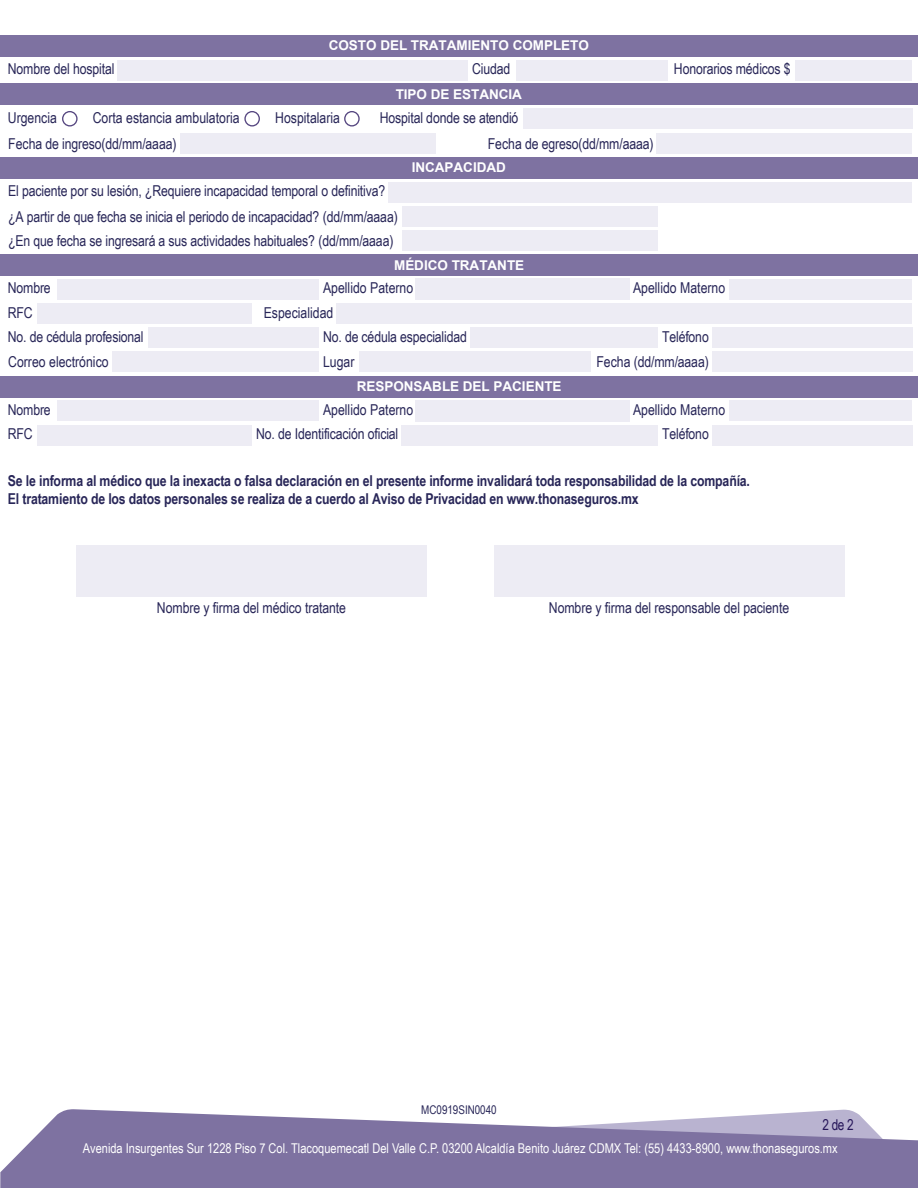
<style>
.page{position:relative;width:918px;height:1188px;background:#fff}
.page>*{position:absolute;margin:0;border:0;box-sizing:border-box;transform-origin:0 0}
.t1{font:15px/25.7px "Arial Narrow";letter-spacing:-.01em;color:#282658}
.t2{font:700 15px/18px "Arial Narrow";letter-spacing:-.01em;color:#282658}
.t3{font:15px "Arial Narrow";color:#27175a;scale:.96 1}
.t4{font:13.5px "Arial Narrow";color:#fff}
.t5{font:700 13.5px "Arial";color:#fff}
.t6{font:12px "Arial Narrow";color:#282658}
</style>
<div class="page">
<div style="left:76px;top:546px;width:351px;height:51px;background:#edecf4"></div>
<div style="left:494px;top:546px;width:350px;height:51px;background:#edecf4"></div>
<svg style="left:0;top:1109px;width:918px;height:79px;background:#958bb2"></svg>
<div style="left:0;top:35px;width:918px;height:21px;background:#7e72a1"></div>
<div style="left:0;top:84px;width:918px;height:21px;background:#7e72a1"></div>
<div style="left:117px;top:60px;width:351px;height:20px;background:#edecf4"></div>
<div style="left:523px;top:108px;width:389px;height:21px;background:#edecf4"></div>
<div style="left:516px;top:60px;width:152px;height:20px;background:#edecf4"></div>
<div style="left:795px;top:60px;width:117px;height:20px;background:#edecf4"></div>
<div style="left:62px;top:111px;width:16px;height:16px;border:1px solid #554680;border-radius:50%"></div>
<div style="left:244px;top:111px;width:16px;height:16px;border:1px solid #554680;border-radius:50%"></div>
<div style="left:344px;top:111px;width:16px;height:16px;border:1px solid #554680;border-radius:50%"></div>
<div style="left:0;top:254px;width:918px;height:22px;background:#7e72a1"></div>
<div style="left:657px;top:133px;width:255px;height:20px;background:#edecf4"></div>
<div style="left:180px;top:133px;width:256px;height:20px;background:#edecf4"></div>
<div style="left:113px;top:352px;width:206px;height:20px;background:#edecf4"></div>
<div style="left:359px;top:352px;width:231px;height:20px;background:#edecf4"></div>
<div style="left:712px;top:352px;width:200px;height:20px;background:#edecf4"></div>
<div style="left:0;top:157px;width:918px;height:21px;background:#7e72a1"></div>
<div style="left:389px;top:182px;width:523px;height:20px;background:#edecf4"></div>
<div style="left:402px;top:206px;width:255px;height:21px;background:#edecf4"></div>
<div style="left:402px;top:230px;width:255px;height:21px;background:#edecf4"></div>
<div style="left:336px;top:303px;width:576px;height:21px;background:#edecf4"></div>
<div style="left:37px;top:303px;width:215px;height:21px;background:#edecf4"></div>
<div style="left:149px;top:327px;width:170px;height:21px;background:#edecf4"></div>
<div style="left:470px;top:327px;width:188px;height:21px;background:#edecf4"></div>
<div style="left:712px;top:327px;width:200px;height:21px;background:#edecf4"></div>
<div style="left:415px;top:279px;width:215px;height:21px;background:#edecf4"></div>
<div style="left:730px;top:279px;width:182px;height:21px;background:#edecf4"></div>
<div style="left:57px;top:279px;width:262px;height:21px;background:#edecf4"></div>
<div style="left:0;top:376px;width:918px;height:21px;background:#7e72a1"></div>
<div style="left:402px;top:425px;width:256px;height:20px;background:#edecf4"></div>
<div style="left:37px;top:425px;width:215px;height:20px;background:#edecf4"></div>
<div style="left:712px;top:425px;width:200px;height:20px;background:#edecf4"></div>
<div style="left:415px;top:400px;width:215px;height:21px;background:#edecf4"></div>
<div style="left:730px;top:400px;width:182px;height:21px;background:#edecf4"></div>
<div style="left:57px;top:400px;width:262px;height:21px;background:#edecf4"></div>
<p class="t1" style="left:8px;top:55px;width:108px">Nombre del hospital</p>
<p class="t5" style="left:329px;top:37px;width:262px">COSTO DEL TRATAMIENTO COMPLETO</p>
<p class="t5" style="left:396px;top:85px;width:128px">TIPO DE ESTANCIA</p>
<p class="t1" style="left:472px;top:55px;width:40px">Ciudad</p>
<p class="t1" style="left:674px;top:55px;width:118px">Honorarios médicos $</p>
<p class="t1" style="left:8px;top:105px;width:51px">Urgencia</p>
<p class="t1" style="left:93px;top:105px;width:148px">Corta estancia ambulatoria</p>
<p class="t1" style="left:275px;top:105px;width:66px">Hospitalaria</p>
<p class="t1" style="left:8px;top:130px;width:170px">Fecha de ingreso(dd/mm/aaaa)</p>
<p class="t1" style="left:380px;top:104px;width:140px">Hospital donde se atendió</p>
<p class="t1" style="left:488px;top:130px;width:167px">Fecha de egreso(dd/mm/aaaa)</p>
<p class="t5" style="left:412px;top:159px;width:96px">INCAPACIDAD</p>
<p class="t1" style="left:8px;top:178px;width:391px">El paciente por su lesión, ¿Requiere incapacidad temporal o definitiva? ¿A partir de que fecha se inicia el periodo de incapacidad? (dd/mm/aaaa)</p>
<p class="t1" style="left:8px;top:227px;width:387px">¿En que fecha se ingresará a sus actividades habituales? (dd/mm/aaaa)</p>
<p class="t5" style="left:394px;top:256px;width:132px">MÉDICO TRATANTE</p>
<p class="t1" style="left:8px;top:275px;width:44px">Nombre</p>
<p class="t1" style="left:323px;top:275px;width:92px">Apellido Paterno</p>
<p class="t1" style="left:633px;top:275px;width:94px">Apellido Materno</p>
<p class="t1" style="left:8px;top:299px;width:26px">RFC</p>
<p class="t1" style="left:264px;top:299px;width:71px">Especialidad</p>
<p class="t1" style="left:8px;top:323px;width:137px">No. de cédula profesional</p>
<p class="t1" style="left:323px;top:323px;width:145px">No. de cédula especialidad</p>
<p class="t1" style="left:662px;top:323px;width:48px">Teléfono</p>
<p class="t1" style="left:8px;top:349px;width:102px">Correo electrónico</p>
<p class="t1" style="left:323px;top:349px;width:33px">Lugar</p>
<p class="t1" style="left:596px;top:349px;width:114px">Fecha (dd/mm/aaaa)</p>
<p class="t5" style="left:357px;top:378px;width:206px">RESPONSABLE DEL PACIENTE</p>
<p class="t1" style="left:8px;top:396px;width:44px">Nombre</p>
<p class="t1" style="left:323px;top:396px;width:92px">Apellido Paterno</p>
<p class="t1" style="left:633px;top:396px;width:94px">Apellido Materno</p>
<p class="t1" style="left:8px;top:421px;width:26px">RFC</p>
<p class="t1" style="left:256px;top:421px;width:144px">No. de Identificación oficial</p>
<p class="t1" style="left:662px;top:421px;width:48px">Teléfono</p>
<p class="t2" style="left:8px;top:471px;width:744px">Se le informa al médico que la inexacta o falsa declaración en el presente informe invalidará toda responsabilidad de la compañía.<br>El tratamiento de los datos personales se realiza de a cuerdo al Aviso de Privacidad en www.thonaseguros.mx</p>
<p class="t1" style="left:157px;top:594px;width:191px">Nombre y firma del médico tratante</p>
<p class="t1" style="left:549px;top:594px;width:242px">Nombre y firma del responsable del paciente</p>
<p class="t6" style="left:421px;top:1100px;width:77px">MC0919SIN0040</p>
<p class="t3" style="left:823px;top:1114px;width:34px">2 de 2</p>
<p class="t4" style="left:83px;top:1139px;width:756px">Avenida Insurgentes Sur 1228 Piso 7 Col. Tlacoquemecatl Del Valle C.P. 03200 Alcaldía Benito Juárez CDMX Tel: (55) 4433-8900, www.thonaseguros.mx</p>
</div>
